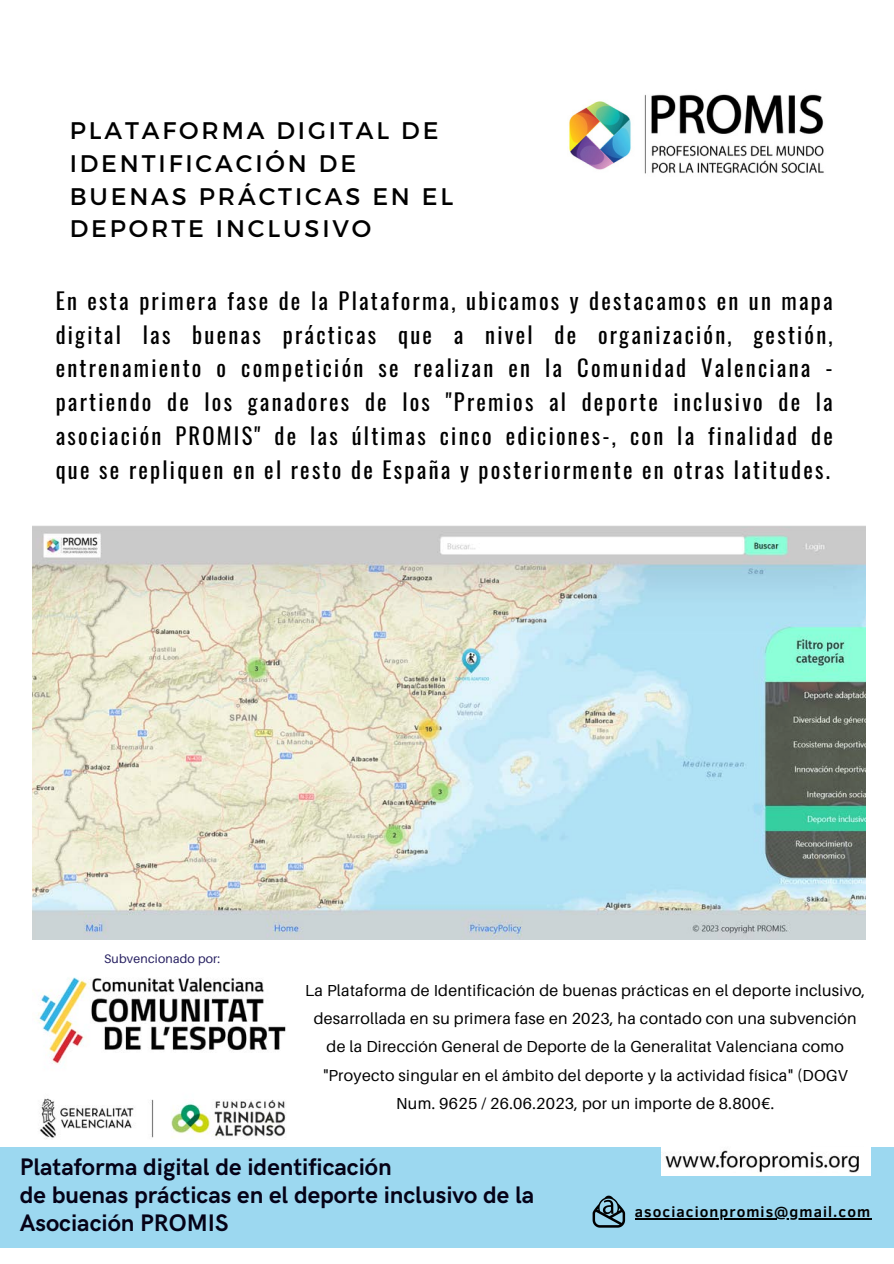
<style>
.page{position:relative;width:894px;height:1264px;background:#fff}
.page>*{position:absolute;margin:0;border:0;box-sizing:border-box;transform-origin:0 0}
.t1{font:700 24px/28.2px "HK Grotesk";color:#050217}
.t2{font:24px/32.7px "Montserrat";letter-spacing:.12em;color:#000}
.t3{font:22.5px/33.8px "Oswald";letter-spacing:.1em;color:#000;text-align:justify}
.t4{font:15.9px/28.2px "Aileron";letter-spacing:.02em;color:#000;text-align:center}
.t5{font:700 15px "Clear Sans";letter-spacing:.07em;color:#000}
.t6{font:12.3px "Aileron";letter-spacing:.02em;color:#251e60}
</style>
<div class="page">
<div style="left:0;top:1146px;width:893px;height:101px;background:#9cd8f0"></div>
<img style="left:661px;top:1146px;width:208px;height:29px">
<img style="left:592px;top:1195px;width:34px;height:33px">
<hr style="left:634px;top:1217px;width:237px;height:1px;background:#000">
<img style="left:569px;top:94px;width:255px;height:80px">
<img style="left:38px;top:977px;width:248px;height:162px">
<img style="left:32px;top:525px;width:833px;height:414px">
<p class="t2" style="left:70px;top:113px;width:385px">PLATAFORMA DIGITAL DE<br>IDENTIFICACIÓN DE<br>BUENAS PRÁCTICAS EN EL<br>DEPORTE INCLUSIVO</p>
<p class="t3" style="left:56px;top:283px;width:778px">En esta primera fase de la Plataforma, ubicamos y destacamos en un mapa digital las buenas prácticas que a nivel de organización, gestión, entrenamiento o competición se realizan en la Comunidad Valenciana - partiendo de los ganadores de los "Premios al deporte inclusivo de la asociación PROMIS" de las últimas cinco ediciones-, con la finalidad de que se repliquen en el resto de España y posteriormente en otras latitudes.</p>
<p class="t6" style="left:104px;top:951px;width:118px">Subvencionado por:</p>
<p class="t4" style="left:305px;top:975px;width:561px">La Plataforma de Identificación de buenas prácticas en el deporte inclusivo, desarrollada en su primera fase en 2023, ha contado con una subvención de la Dirección General de Deporte de la Generalitat Valenciana como "Proyecto singular en el ámbito del deporte y la actividad física" (DOGV Num. 9625 / 26.06.2023, por un importe de 8.800€.</p>
<p class="t1" style="left:20px;top:1153px;width:516px">Plataforma digital de identificación<br>de buenas prácticas en el deporte inclusivo de la<br>Asociación PROMIS</p>
<p class="t5" style="left:634px;top:1200px;width:237px">asociacionpromis@gmail.com</p>
</div>
